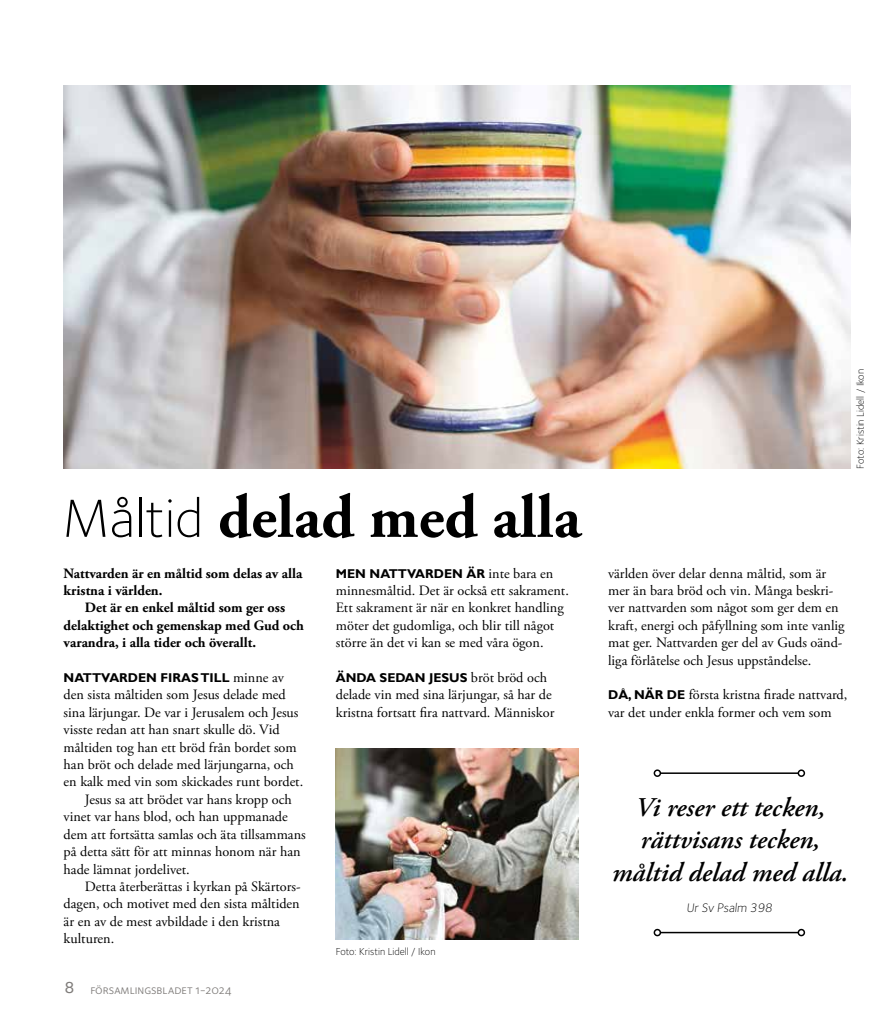
<style>
.page{position:relative;width:893px;height:1021px;background:#fff}
.page>*{position:absolute;margin:0;border:0;box-sizing:border-box;transform-origin:0 0}
.t1{font:700 61.5px "Adobe Garamond Pro";color:#000}
.t2{font:italic 600 27px/32.4px "Adobe Garamond Pro";color:#000;text-align:center}
.t3{font:14.25px/17.4px "Adobe Garamond Pro";color:#000}
.t4{font:700 14.25px/17.4px "Adobe Garamond Pro";color:#000}
.t5{font:700 12.75px "Gill Sans";color:#000}
.t6{font:12.75px "Foundry Sterling OT3";color:#7f7c7a}
.t7{font:300 12.75px "Foundry Sterling OT3";color:#000}
.t8{font:300 10.5px "Foundry Sterling OT3";letter-spacing:-.005em;color:#000}
.s1{font-family:"Foundry Sterling OT3";font-weight:300;font-size:55.5px}
.s2{font-family:"Adobe Garamond Pro";font-weight:400;font-size:14.25px}
.s3{font-weight:500;font-size:16.5px}
.s4{font-family:"Gill Sans";font-weight:700;font-size:12.75px}
</style>
<div class="page">
<img style="left:64px;top:85px;width:786px;height:383px">
<img style="left:336px;top:748px;width:242px;height:191px">
<hr style="left:660px;top:772px;width:138px;height:2px;background:#000">
<div style="left:654px;top:769px;width:7px;height:8px;border:2px solid #000;border-radius:50%"></div>
<div style="left:798px;top:769px;width:7px;height:8px;border:2px solid #000;border-radius:50%"></div>
<hr style="left:660px;top:931px;width:138px;height:2px;background:#000">
<div style="left:654px;top:928px;width:7px;height:8px;border:2px solid #000;border-radius:50%"></div>
<div style="left:798px;top:928px;width:7px;height:8px;border:2px solid #000;border-radius:50%"></div>
<h1 class="t1" style="left:62px;top:481px;width:520px"><span class="s1">Måltid</span> delad med alla</h1>
<p class="t4" style="left:64px;top:564px;width:240px">Nattvarden är en måltid som delas av alla kristna i världen.</p>
<p class="t4" style="left:64px;top:599px;width:242px;text-indent:21px">Det är en enkel måltid som ger oss delaktighet och gemenskap med Gud och varandra, i alla tider och överallt.</p>
<p class="t5" style="left:64px;top:670px;width:222px">NATTVARDEN FIRAS TILL <span class="s2">minne av</span></p>
<p class="t3" style="left:64px;top:686px;width:224px">den sista måltiden som Jesus delade med</p>
<p class="t3" style="left:64px;top:704px;width:236px">sina lärjungar. De var i Jerusalem och Jesus</p>
<p class="t3" style="left:64px;top:721px;width:217px">visste redan att han snart skulle dö. Vid</p>
<p class="t3" style="left:64px;top:739px;width:235px">måltiden tog han ett bröd från bordet som</p>
<p class="t3" style="left:64px;top:756px;width:232px">han bröt och delade med lärjungarna, och</p>
<p class="t3" style="left:64px;top:773px;width:241px">en kalk med vin som skickades runt bordet.</p>
<p class="t3" style="left:85px;top:791px;width:208px">Jesus sa att brödet var hans kropp och</p>
<p class="t3" style="left:64px;top:808px;width:226px">vinet var hans blod, och han uppmanade</p>
<p class="t3" style="left:64px;top:826px;width:244px">dem att fortsätta samlas och äta tillsammans</p>
<p class="t3" style="left:64px;top:843px;width:238px">på detta sätt för att minnas honom när han</p>
<p class="t3" style="left:64px;top:860px;width:128px">hade lämnat jordelivet.</p>
<p class="t3" style="left:85px;top:878px;width:217px">Detta återberättas i kyrkan på Skärtors-</p>
<p class="t3" style="left:64px;top:895px;width:238px">dagen, och motivet med den sista måltiden</p>
<p class="t3" style="left:64px;top:913px;width:218px">är en av de mest avbildade i den kristna</p>
<p class="t3" style="left:64px;top:930px;width:52px">kulturen.</p>
<p class="t6" style="left:65px;top:979px;width:168px"><span class="s3">8</span> församlingsbladet 1-2024</p>
<p class="t5" style="left:336px;top:565px;width:219px">MEN NATTVARDEN ÄR <span class="s2">inte bara en</span></p>
<p class="t3" style="left:336px;top:582px;width:235px">minnesmåltid. Det är också ett sakrament.<br>Ett sakrament är när en konkret handling möter det gudomliga, och blir till något större än det vi kan se med våra ögon.</p>
<p class="t5" style="left:336px;top:670px;width:213px">ÄNDA SEDAN JESUS <span class="s2">bröt bröd och</span></p>
<p class="t3" style="left:336px;top:686px;width:220px">delade vin med sina lärjungar, så har de kristna fortsatt fira nattvard. Människor</p>
<p class="t8" style="left:336px;top:944px;width:101px">Foto: Kristin Lidell / Ikon</p>
<p class="t8" style="left:853px;top:468px;width:101px;rotate:-90deg">Foto: Kristin Lidell / Ikon</p>
<p class="t3" style="left:608px;top:565px;width:238px">världen över delar denna måltid, som är mer än bara bröd och vin. Många beskri&shy;ver nattvarden som något som ger dem en kraft, energi och påfyllning som inte vanlig mat ger. Nattvarden ger del av Guds oänd&shy;liga förlåtelse och Jesus uppståndelse.</p>
<p class="t3" style="left:608px;top:686px;width:241px"><span class="s4">DÅ, NÄR DE</span> första kristna firade nattvard, var det under enkla former och vem som</p>
<h2 class="t2" style="left:612px;top:791px;width:238px">Vi reser ett tecken, rättvisans tecken, måltid delad med alla.</h2>
<p class="t7" style="left:687px;top:898px;width:89px">Ur Sv Psalm 398</p>
</div>
